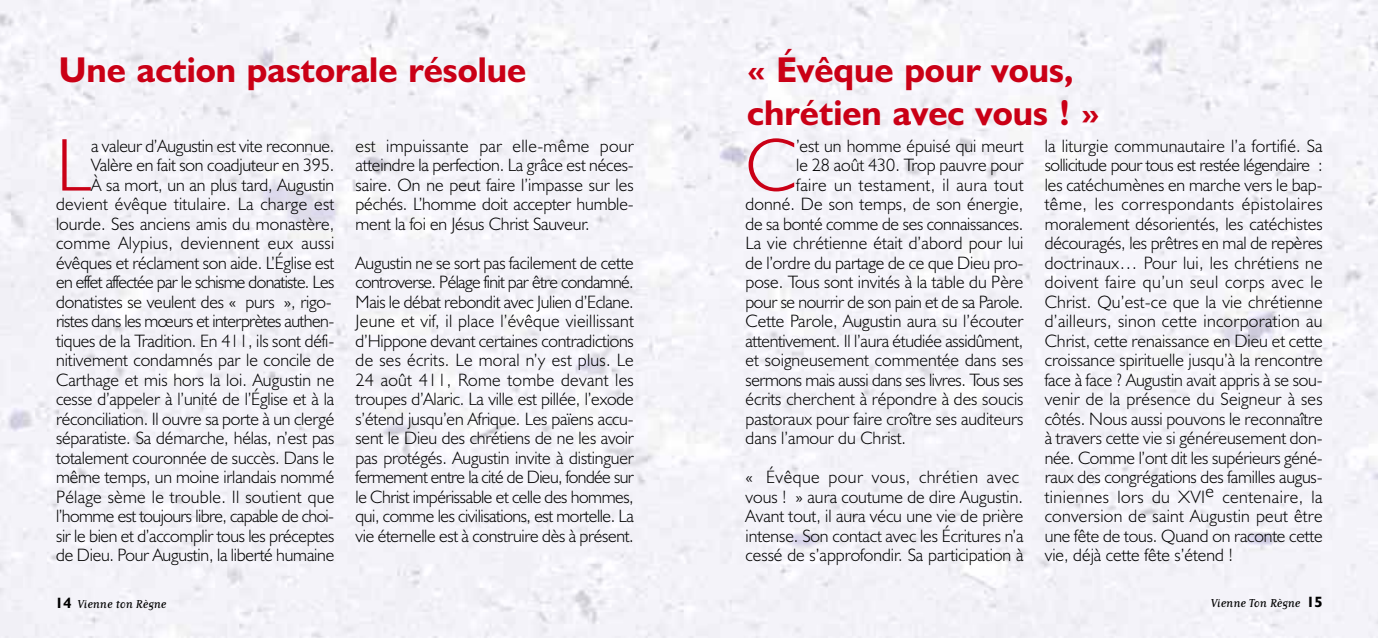
<style>
.page{position:relative;width:1378px;height:638px;background:#fff}
.page>*{position:absolute;margin:0;border:0;box-sizing:border-box;transform-origin:0 0}
.t1{font:300 75.15px "Humanist 521 BT";color:#ca0016}
.t2{font:700 36px/43.2px "Humanist 521 BT";color:#ca0016}
.t3{font:300 18px/19.5px "Humanist 521 BT";letter-spacing:-.01em;color:#000;text-align:justify}
.t4{font:300 18px "Humanist 521 BT";letter-spacing:.025em;color:#000}
.t5{font:13.5px "Matrix Script";color:#000}
.s1{font-family:"Humanist 521 BT";font-weight:700;font-size:15px}
</style>
<div class="page">
<h2 class="t2" style="left:59px;top:52px;width:469px">Une action pastorale résolue</h2>
<h2 class="t2" style="left:747px;top:52px;width:354px">« Évêque pour vous, chrétien avec vous ! »</h2>
<p class="t3" style="left:56px;top:138px;width:280px;text-align:right">a valeur d’Augustin est vite reconnue.<br>Valère en fait son coadjuteur en 395.<br>À sa mort, un an plus tard, Augustin devient évêque titulaire. La charge est lourde. Ses anciens amis du monastère, comme Alypius, deviennent eux aussi évêques et réclament son aide. L’Église est en effet affectée par le schisme donatiste. Les donatistes se veulent des « purs », rigo&shy;ristes dans les mœurs et interprètes authen&shy;tiques de la Tradition. En 411, ils sont défi&shy;nitivement condamnés par le concile de Carthage et mis hors la loi. Augustin ne cesse d’appeler à l’unité de l’Église et à la réconciliation. Il ouvre sa porte à un clergé séparatiste. Sa démarche, hélas, n’est pas totalement couronnée de succès. Dans le même temps, un moine irlandais nommé Pélage sème le trouble. Il soutient que l’homme est toujours libre, capable de choi&shy;sir le bien et d’accomplir tous les préceptes de Dieu. Pour Augustin, la liberté humaine</p>
<p class="t3" style="left:355px;top:138px;width:280px">est impuissante par elle-même pour atteindre la perfection. La grâce est néces&shy;saire. On ne peut faire l’impasse sur les péchés. L’homme doit accepter humble&shy;ment la foi en Jésus Christ Sauveur.</p>
<h1 class="t1" style="left:56px;top:139px;width:37px">L</h1>
<p class="t3" style="left:355px;top:255px;width:280px">Augustin ne se sort pas facilement de cette controverse. Pélage finit par être condamné.<br>Mais le débat rebondit avec Julien d’Eclane.<br>Jeune et vif, il place l’évêque vieillissant d’Hippone devant certaines contradictions de ses écrits. Le moral n’y est plus. Le 24 août 411, Rome tombe devant les troupes d’Alaric. La ville est pillée, l’exode s’étend jusqu’en Afrique. Les païens accu&shy;sent le Dieu des chrétiens de ne les avoir pas protégés. Augustin invite à distinguer fermement entre la cité de Dieu, fondée sur le Christ impérissable et celle des hommes, qui, comme les civilisations, est mortelle. La vie éternelle est à construire dès à présent.</p>
<h1 class="t1" style="left:745px;top:139px;width:52px">C</h1>
<p class="t3" style="left:796px;top:138px;width:229px">’est un homme épuisé qui meurt</p>
<p class="t3" style="left:796px;top:157px;width:229px">le 28 août 430. Trop pauvre pour</p>
<p class="t4" style="left:796px;top:178px;width:229px">faire un testament, il aura tout</p>
<p class="t3" style="left:745px;top:196px;width:279px">donné. De son temps, de son énergie,</p>
<p class="t3" style="left:745px;top:216px;width:279px">de sa bonté comme de ses connaissances.</p>
<p class="t3" style="left:745px;top:235px;width:279px">La vie chrétienne était d’abord pour lui</p>
<p class="t3" style="left:745px;top:255px;width:279px">de l’ordre du partage de ce que Dieu pro-</p>
<p class="t3" style="left:745px;top:274px;width:279px">pose. Tous sont invités à la table du Père</p>
<p class="t3" style="left:745px;top:294px;width:279px">pour se nourrir de son pain et de sa Parole.</p>
<p class="t3" style="left:745px;top:313px;width:279px">Cette Parole, Augustin aura su l’écouter</p>
<p class="t3" style="left:745px;top:333px;width:279px">attentivement. Il l’aura étudiée assidûment,</p>
<p class="t3" style="left:745px;top:352px;width:279px">et soigneusement commentée dans ses</p>
<p class="t3" style="left:745px;top:372px;width:279px">sermons mais aussi dans ses livres. Tous ses</p>
<p class="t3" style="left:745px;top:391px;width:279px">écrits cherchent à répondre à des soucis</p>
<p class="t3" style="left:745px;top:411px;width:279px">pastoraux pour faire croître ses auditeurs</p>
<p class="t3" style="left:745px;top:430px;width:162px">dans l’amour du Christ.</p>
<p class="t3" style="left:745px;top:469px;width:279px;text-align:left">« Évêque pour vous, chrétien avec vous ! » aura coutume de dire Augustin.<br>Avant tout, il aura vécu une vie de prière intense. Son contact avec les Écritures n’a cessé de s’approfondir. Sa participation à</p>
<p class="t3" style="left:1044px;top:138px;width:279px">la liturgie communautaire l’a fortifié. Sa sollicitude pour tous est restée légendaire : les catéchumènes en marche vers le bap&shy;tême, les correspondants épistolaires moralement désorientés, les catéchistes découragés, les prêtres en mal de repères doctrinaux… Pour lui, les chrétiens ne doivent faire qu’un seul corps avec le Christ. Qu’est-ce que la vie chrétienne d’ailleurs, sinon cette incorporation au Christ, cette renaissance en Dieu et cette croissance spirituelle jusqu’à la rencontre face à face ? Augustin avait appris à se sou&shy;venir de la présence du Seigneur à ses côtés. Nous aussi pouvons le reconnaître à travers cette vie si généreusement don&shy;née. Comme l’ont dit les supérieurs géné&shy;raux des congrégations des familles augus&shy;tiniennes lors du XVIe centenaire, la conversion de saint Augustin peut être une fête de tous. Quand on raconte cette vie, déjà cette fête s’étend !</p>
<p class="t5" style="left:55px;top:595px;width:113px"><span class="s1">14</span> Vienne ton Règne</p>
<p class="t5" style="left:1211px;top:594px;width:113px">Vienne Ton Règne <span class="s1">15</span></p>
</div>
